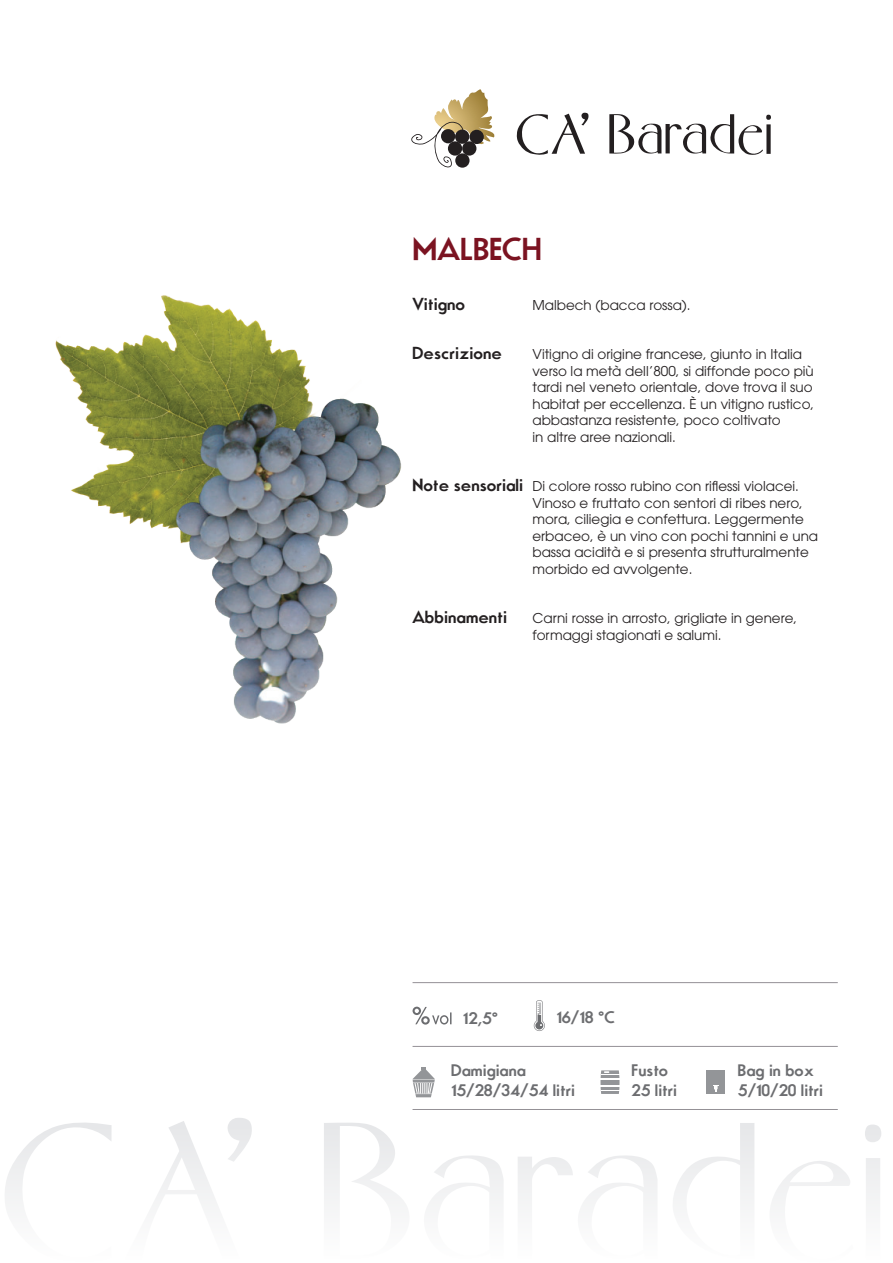
<style>
.page{position:relative;width:893px;height:1263px;background:#fff}
.page>*{position:absolute;margin:0;border:0;box-sizing:border-box;transform-origin:0 0}
.t1{font:700 30px "Movement";color:#7b1321}
.t2{font:700 16.5px "Movement";color:#231f20}
.t3{font:700 15.9px/19.8px "Movement";color:#6c6d70}
.t4{font:13.5px/16.5px "Avant Garde";color:#231f20}
.s1{font-family:"Movement";font-weight:700;font-size:16.5px}
</style>
<div class="page">
<svg style="left:5px;top:1122px;width:107px;height:85px"></svg>
<svg style="left:152px;top:1118px;width:100px;height:89px"></svg>
<svg style="left:324px;top:1123px;width:83px;height:84px"></svg>
<svg style="left:518px;top:1155px;width:139px;height:52px"></svg>
<svg style="left:673px;top:1123px;width:81px;height:84px"></svg>
<svg style="left:771px;top:1161px;width:79px;height:46px"></svg>
<svg style="left:865px;top:1124px;width:16px;height:83px"></svg>
<svg style="left:428px;top:1155px;width:75px;height:52px"></svg>
<hr style="left:413px;top:982px;width:425px;height:1px;background:#949196">
<hr style="left:413px;top:1046px;width:425px;height:1px;background:#949196">
<hr style="left:413px;top:1109px;width:425px;height:1px;background:#949196">
<svg style="left:534px;top:1000px;width:11px;height:31px"></svg>
<svg style="left:413px;top:1007px;width:39px;height:17px"></svg>
<img style="left:55px;top:295px;width:346px;height:429px">
<svg style="left:411px;top:89px;width:84px;height:79px"></svg>
<svg style="left:517px;top:113px;width:72px;height:42px"></svg>
<svg style="left:609px;top:114px;width:162px;height:41px"></svg>
<svg style="left:413px;top:1067px;width:22px;height:30px"></svg>
<svg style="left:600px;top:1070px;width:20px;height:24px"></svg>
<div style="left:706px;top:1070px;width:19px;height:24px;background:#939598"></div>
<svg style="left:713px;top:1085px;width:6px;height:7px"></svg>
<h1 class="t1" style="left:413px;top:230px;width:130px">MALBECH</h1>
<p class="t2" style="left:412px;top:293px;width:54px">Vitigno</p>
<p class="t4" style="left:532px;top:297px;width:160px">Malbech (bacca rossa).</p>
<p class="t2" style="left:412px;top:343px;width:91px">Descrizione</p>
<p class="t4" style="left:532px;top:346px;width:283px">Vitigno di origine francese, giunto in Italia verso la metà dell’800, si diffonde poco più tardi nel veneto orientale, dove trova il suo habitat per eccellenza. È un vitigno rustico, abbastanza resistente, poco coltivato<br>in altre aree nazionali.</p>
<p class="t4" style="left:532px;top:478px;width:287px;text-indent:-120px"><span class="s1">Note sensoriali</span> Di colore rosso rubino con riflessi violacei.<br>Vinoso e fruttato con sentori di ribes nero, mora, ciliegia e confettura. Leggermente erbaceo, è un vino con pochi tannini e una bassa acidità e si presenta strutturalmente morbido ed avvolgente.</p>
<p class="t2" style="left:412px;top:607px;width:96px">Abbinamenti</p>
<p class="t4" style="left:532px;top:610px;width:266px">Carni rosse in arrosto, grigliate in genere, formaggi stagionati e salumi.</p>
<p class="t3" style="left:463px;top:1008px;width:37px">12,5°</p>
<p class="t3" style="left:556px;top:1007px;width:60px">16/18 °C</p>
<p class="t3" style="left:451px;top:1060px;width:125px">Damigiana<br>15/28/34/54 litri</p>
<p class="t3" style="left:632px;top:1060px;width:47px">Fusto<br>25 litri</p>
<p class="t3" style="left:738px;top:1060px;width:87px">Bag in box<br>5/10/20 litri</p>
</div>
